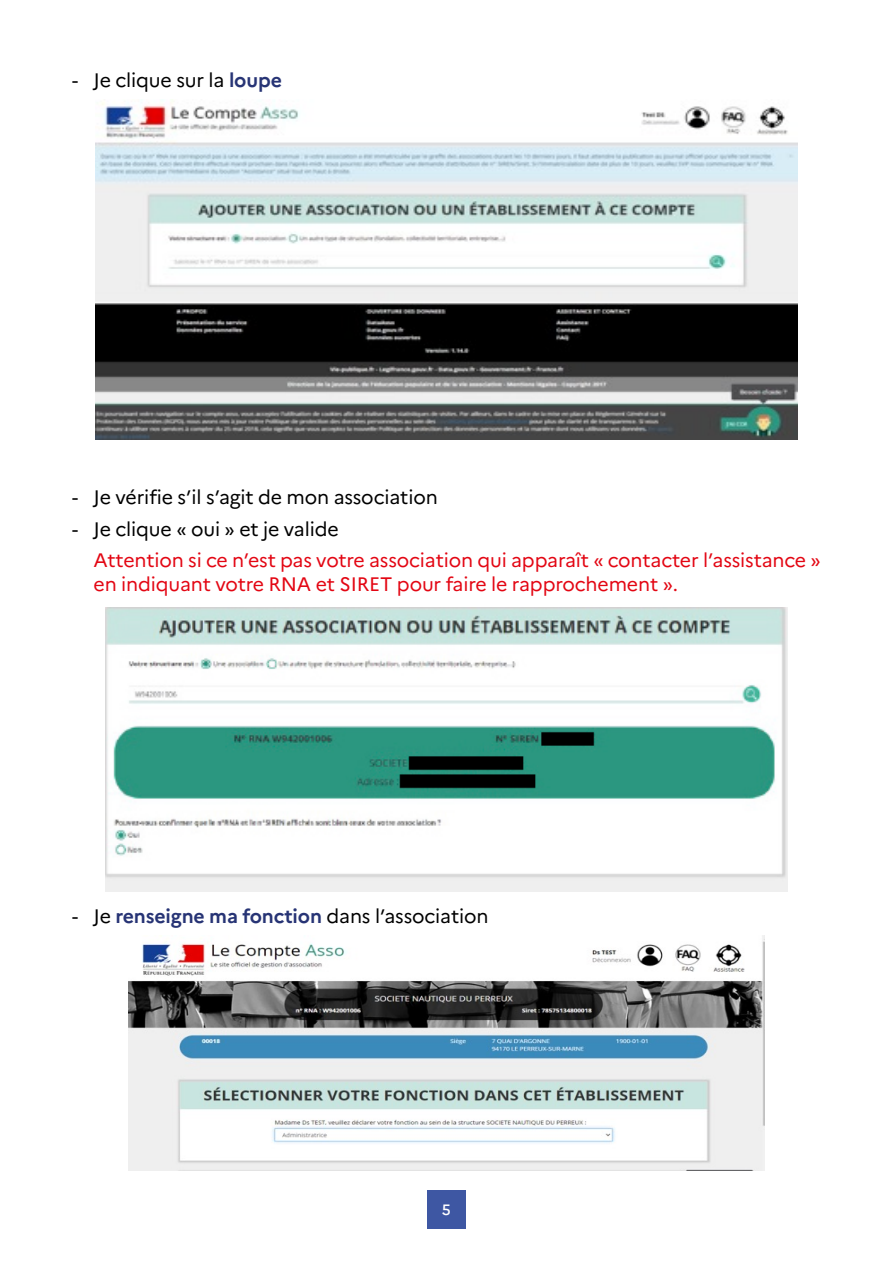
<style>
.page{position:relative;width:893px;height:1263px;background:#fff}
.page>*{position:absolute;margin:0;border:0;box-sizing:border-box;transform-origin:0 0}
.t1{font:19.5px/23.4px "Marianne";letter-spacing:-.01em;color:#e30613}
.t2{font:19.5px "Marianne";letter-spacing:-.01em;color:#000}
.t3{font:500 15px "Marianne";color:#fff}
.s1{font-weight:700;color:#273475}
</style>
<div class="page">
<div style="left:427px;top:1191px;width:39px;height:38px;background:#3e57a3"></div>
<img style="left:95px;top:99px;width:702px;height:341px">
<img style="left:106px;top:607px;width:681px;height:284px">
<img style="left:128px;top:935px;width:636px;height:236px">
<p class="t2" style="left:72px;top:68px;width:211px">- Je clique sur la <span class="s1">loupe</span></p>
<p class="t2" style="left:72px;top:485px;width:367px">- Je vérifie s’il s’agit de mon association</p>
<p class="t2" style="left:72px;top:517px;width:268px">- Je clique « oui » et je valide</p>
<p class="t1" style="left:94px;top:549px;width:729px">Attention si ce n’est pas votre association qui apparaît « contacter l’assistance » en indiquant votre RNA et SIRET pour faire le rapprochement ».</p>
<p class="t2" style="left:72px;top:904px;width:418px">- Je <span class="s1">renseigne ma fonction</span> dans l’association</p>
<p class="t3" style="left:442px;top:1201px;width:10px">5</p>
</div>
